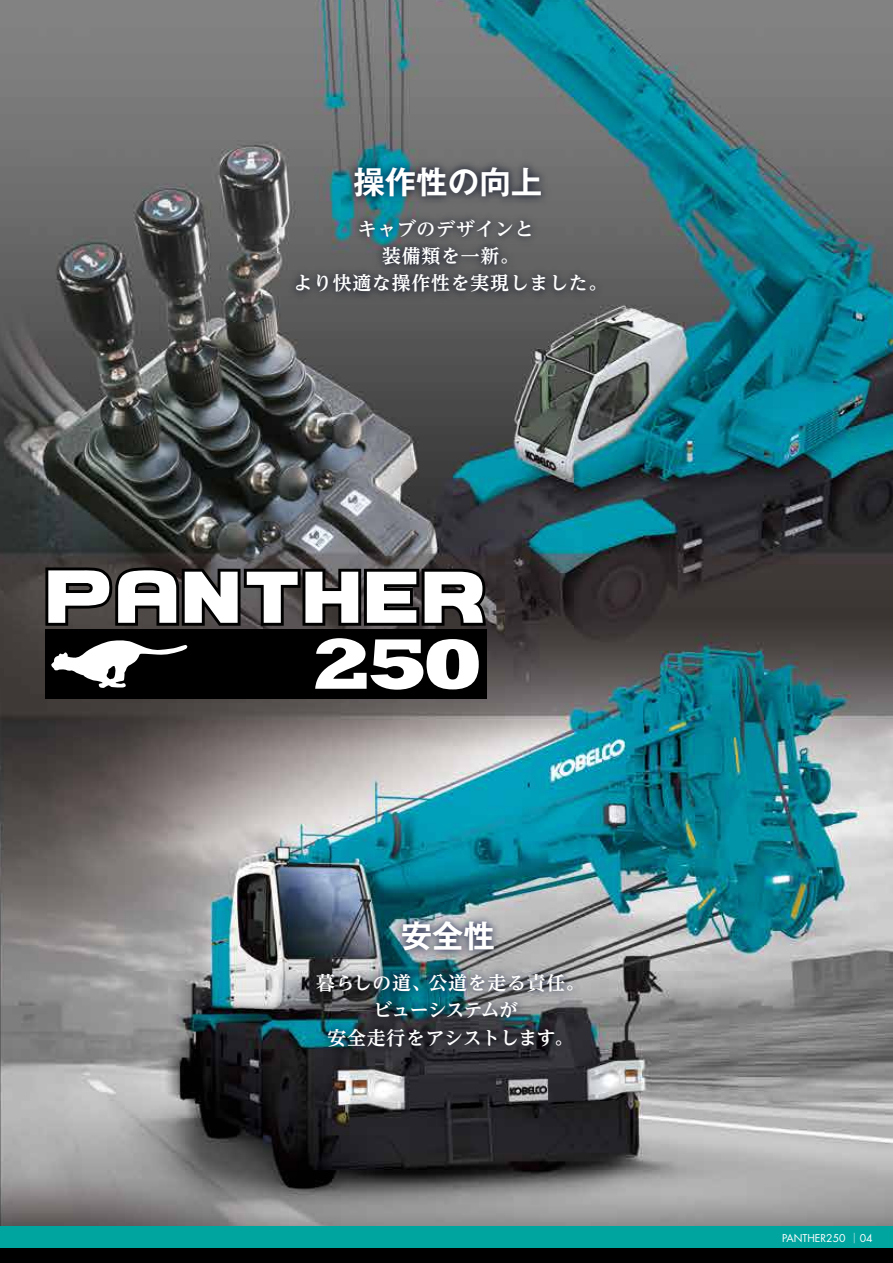
<style>
.page{position:relative;width:893px;height:1263px;background:#fff}
.page>*{position:absolute;margin:0;border:0;box-sizing:border-box;transform-origin:0 0}
.t1{font:700 31.5px "Gothic MB101 Pro De";color:#fff}
.t2{font:700 18.9px/27.3px "UD Reimin Pro";letter-spacing:.01em;color:#fff;text-align:center}
.t3{font:700 18.9px/27.3px "UD Reimin Pro";letter-spacing:.04em;color:#fff;text-align:center}
.t4{font:10.5px "Futura";color:#fff}
.s1{font-family:"Shin Go Pr 6 N";font-weight:300}
</style>
<div class="page">
<img style="left:0;top:0;width:893px;height:1227px">
<div style="left:0;top:1227px;width:893px;height:21px;background:#00a5a0"></div>
<div style="left:0;top:1248px;width:893px;height:15px;background:#000"></div>
<img style="left:388px;top:907px;width:120px;height:53px">
<img style="left:304px;top:960px;width:285px;height:105px">
<img style="left:341px;top:153px;width:214px;height:53px">
<img style="left:281px;top:206px;width:331px;height:105px">
<div style="left:45px;top:630px;width:441px;height:69px;background:#000"></div>
<svg style="left:42px;top:564px;width:447px;height:126px"></svg>
<h1 class="t1" style="left:353px;top:156px;width:190px">操作性の向上</h1>
<p class="t3" style="left:294px;top:215px;width:315px">キャブのデザインと<br>装備類を一新。<br>より快適な操作性を実現しました。</p>
<h1 class="t1" style="left:401px;top:910px;width:96px">安全性</h1>
<p class="t2" style="left:316px;top:969px;width:270px">暮らしの道、公道を走る責任。ビューシステムが<br>安全走行をアシストします。</p>
<p class="t4" style="left:782px;top:1230px;width:92px">PANTHER250 <span class="s1">│</span>04</p>
</div>
